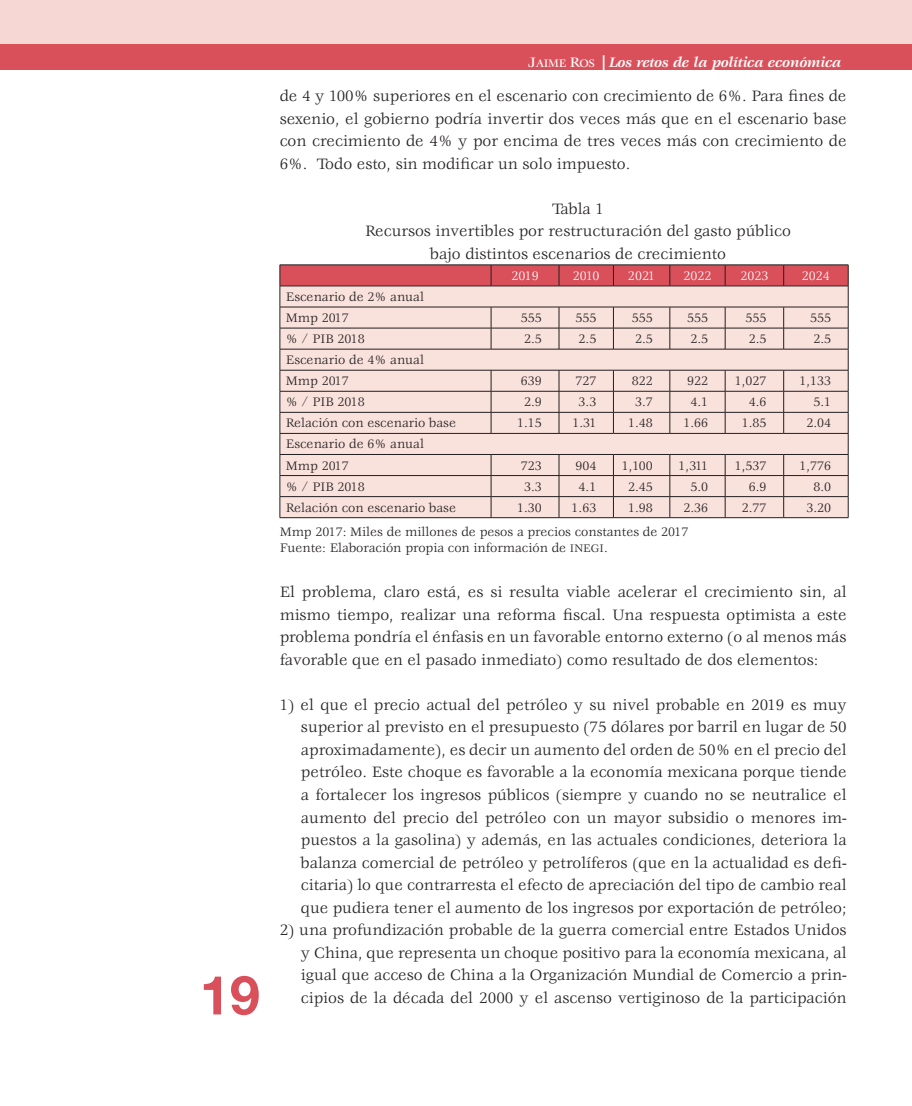
<style>
.page{position:relative;width:912px;height:1106px;background:#fff}
.page>*{position:absolute;margin:0;border:0;box-sizing:border-box;transform-origin:0 0}
.t1{font:700 54px "Helvetica Neue LT Std";color:#d9505b}
.t2{font:16.5px/22.5px "Veljovic";color:#231f20;text-align:justify}
.t3{font:italic 700 15px "Veljovic";letter-spacing:-.01em;color:#fff}
.t4{font:13.5px "Veljovic";color:#231f20}
.t5{font:13.5px "Veljovic";color:#fff}
.s1{font-family:"Veljovic Medium SC800";font-weight:400;font-style:normal}
.s2{font-family:"Veljovic Medium SC800";font-weight:400;font-style:normal;font-size:12px}
.s3{font-family:"Helvetica Neue LT Std";font-weight:500}
.s4{font-size:12px}
</style>
<div class="page">
<div style="left:0;top:0;width:911px;height:49px;background:#f6d7d3"></div>
<div style="left:0;top:44px;width:911px;height:26px;background:#d9505b"></div>
<svg style="left:279px;top:265px;width:569px;height:252px;background:#eacac7"></svg>
<hr style="left:279px;top:517px;width:212px;height:1px;background:#231f20">
<hr style="left:491px;top:517px;width:67px;height:1px;background:#231f20">
<hr style="left:558px;top:517px;width:55px;height:1px;background:#231f20">
<hr style="left:613px;top:517px;width:56px;height:1px;background:#231f20">
<hr style="left:669px;top:517px;width:55px;height:1px;background:#231f20">
<hr style="left:724px;top:517px;width:59px;height:1px;background:#231f20">
<hr style="left:783px;top:517px;width:65px;height:1px;background:#231f20">
<h1 class="t1" style="left:200px;top:961px;width:62px">19</h1>
<p class="t3" style="left:528px;top:54px;width:314px"><span class="s1">J</span><span class="s2">AIME</span> <span class="s1">R</span><span class="s2">OS</span> <span class="s3">|</span> Los retos de la política económica</p>
<p class="t2" style="left:279px;top:85px;width:568px">de 4 y 100% superiores en el escenario con crecimiento de 6%. Para fines de sexenio, el gobierno podría invertir dos veces más que en el escenario base con crecimiento de 4% y por encima de tres veces más con crecimiento de 6%. Todo esto, sin modificar un solo impuesto.</p>
<p class="t2" style="left:552px;top:198px;width:53px">Tabla 1</p>
<p class="t2" style="left:365px;top:220px;width:427px">Recursos invertibles por restructuración del gasto público</p>
<p class="t2" style="left:430px;top:243px;width:297px">bajo distintos escenarios de crecimiento</p>
<p class="t5" style="left:511px;top:268px;width:29px">2019</p>
<p class="t5" style="left:572px;top:268px;width:28px">2010</p>
<p class="t5" style="left:627px;top:268px;width:29px">2021</p>
<p class="t5" style="left:683px;top:268px;width:30px">2022</p>
<p class="t5" style="left:740px;top:268px;width:30px">2023</p>
<p class="t5" style="left:801px;top:268px;width:30px">2024</p>
<p class="t4" style="left:286px;top:289px;width:140px">Escenario de 2% anual</p>
<p class="t4" style="left:286px;top:310px;width:65px">Mmp 2017</p>
<p class="t4" style="left:520px;top:310px;width:23px">555</p>
<p class="t4" style="left:575px;top:310px;width:23px">555</p>
<p class="t4" style="left:631px;top:310px;width:23px">555</p>
<p class="t4" style="left:686px;top:310px;width:23px">555</p>
<p class="t4" style="left:745px;top:310px;width:23px">555</p>
<p class="t4" style="left:809px;top:310px;width:23px">555</p>
<p class="t4" style="left:286px;top:331px;width:80px">% / PIB 2018</p>
<p class="t4" style="left:524px;top:331px;width:19px">2.5</p>
<p class="t4" style="left:578px;top:331px;width:19px">2.5</p>
<p class="t4" style="left:634px;top:331px;width:19px">2.5</p>
<p class="t4" style="left:690px;top:331px;width:19px">2.5</p>
<p class="t4" style="left:748px;top:331px;width:19px">2.5</p>
<p class="t4" style="left:813px;top:331px;width:19px">2.5</p>
<p class="t4" style="left:286px;top:352px;width:140px">Escenario de 4% anual</p>
<p class="t4" style="left:286px;top:374px;width:65px">Mmp 2017</p>
<p class="t4" style="left:520px;top:374px;width:23px">639</p>
<p class="t4" style="left:575px;top:374px;width:23px">727</p>
<p class="t4" style="left:631px;top:374px;width:23px">822</p>
<p class="t4" style="left:686px;top:374px;width:23px">922</p>
<p class="t4" style="left:734px;top:374px;width:33px">1,027</p>
<p class="t4" style="left:799px;top:374px;width:33px">1,133</p>
<p class="t4" style="left:286px;top:395px;width:80px">% / PIB 2018</p>
<p class="t4" style="left:524px;top:395px;width:19px">2.9</p>
<p class="t4" style="left:578px;top:395px;width:19px">3.3</p>
<p class="t4" style="left:634px;top:395px;width:19px">3.7</p>
<p class="t4" style="left:690px;top:395px;width:19px">4.1</p>
<p class="t4" style="left:748px;top:395px;width:19px">4.6</p>
<p class="t4" style="left:813px;top:395px;width:19px">5.1</p>
<p class="t4" style="left:286px;top:416px;width:172px">Relación con escenario base</p>
<p class="t4" style="left:517px;top:416px;width:26px">1.15</p>
<p class="t4" style="left:572px;top:416px;width:26px">1.31</p>
<p class="t4" style="left:627px;top:416px;width:26px">1.48</p>
<p class="t4" style="left:683px;top:416px;width:26px">1.66</p>
<p class="t4" style="left:741px;top:416px;width:26px">1.85</p>
<p class="t4" style="left:806px;top:416px;width:26px">2.04</p>
<p class="t4" style="left:286px;top:437px;width:140px">Escenario de 6% anual</p>
<p class="t4" style="left:286px;top:458px;width:65px">Mmp 2017</p>
<p class="t4" style="left:520px;top:458px;width:23px">723</p>
<p class="t4" style="left:575px;top:458px;width:23px">904</p>
<p class="t4" style="left:621px;top:458px;width:33px">1,100</p>
<p class="t4" style="left:678px;top:458px;width:31px">1,311</p>
<p class="t4" style="left:734px;top:458px;width:33px">1,537</p>
<p class="t4" style="left:799px;top:458px;width:33px">1,776</p>
<p class="t4" style="left:286px;top:479px;width:80px">% / PIB 2018</p>
<p class="t4" style="left:524px;top:479px;width:19px">3.3</p>
<p class="t4" style="left:578px;top:479px;width:19px">4.1</p>
<p class="t4" style="left:627px;top:479px;width:26px">2.45</p>
<p class="t4" style="left:690px;top:479px;width:19px">5.0</p>
<p class="t4" style="left:748px;top:479px;width:19px">6.9</p>
<p class="t4" style="left:813px;top:479px;width:19px">8.0</p>
<p class="t4" style="left:286px;top:500px;width:172px">Relación con escenario base</p>
<p class="t4" style="left:517px;top:500px;width:26px">1.30</p>
<p class="t4" style="left:571px;top:500px;width:26px">1.63</p>
<p class="t4" style="left:627px;top:500px;width:26px">1.98</p>
<p class="t4" style="left:683px;top:500px;width:26px">2.36</p>
<p class="t4" style="left:741px;top:500px;width:26px">2.77</p>
<p class="t4" style="left:806px;top:500px;width:26px">3.20</p>
<p class="t4" style="left:279px;top:524px;width:410px">Mmp 2017: Miles de millones de pesos a precios constantes de 2017</p>
<p class="t4" style="left:279px;top:541px;width:329px">Fuente: Elaboración propia con información de <span class="s4">INEGI</span>.</p>
<p class="t2" style="left:279px;top:582px;width:568px">El problema, claro está, es si resulta viable acelerar el crecimiento sin, al mismo tiempo, realizar una reforma fiscal. Una respuesta optimista a este problema pondría el énfasis en un favorable entorno externo (o al menos más favorable que en el pasado inmediato) como resultado de dos elementos:</p>
<p class="t2" style="left:301px;top:694px;width:547px;text-indent:-21px">1) el que el precio actual del petróleo y su nivel probable en 2019 es muy superior al previsto en el presupuesto (75 dólares por barril en lugar de 50 aproximadamente), es decir un aumento del orden de 50% en el precio del petróleo. Este choque es favorable a la economía mexicana porque tiende a fortalecer los ingresos públicos (siempre y cuando no se neutralice el aumento del precio del petróleo con un mayor subsidio o menores im&shy;puestos a la gasolina) y además, en las actuales condiciones, deteriora la balanza comercial de petróleo y petrolíferos (que en la actualidad es defi&shy;citaria) lo que contrarresta el efecto de apreciación del tipo de cambio real que pudiera tener el aumento de los ingresos por exportación de petróleo;</p>
<p class="t2" style="left:301px;top:919px;width:547px;text-indent:-21px">2) una profundización probable de la guerra comercial entre Estados Unidos y China, que representa un choque positivo para la economía mexicana, al igual que acceso de China a la Organización Mundial de Comercio a prin&shy;cipios de la década del 2000 y el ascenso vertiginoso de la participación</p>
</div>
